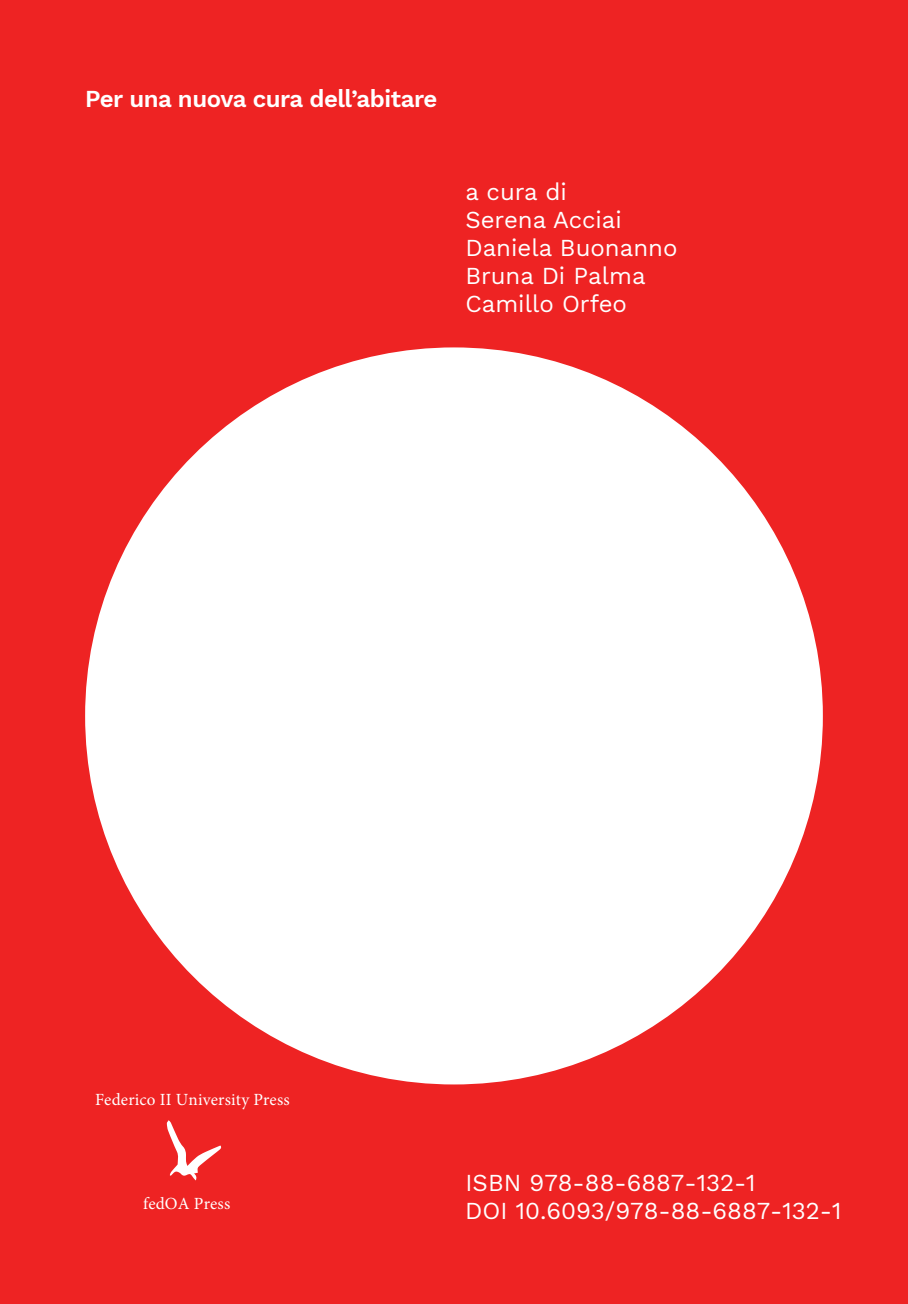
<style>
.page{position:relative;width:908px;height:1304px;background:#fff}
.page>*{position:absolute;margin:0;border:0;box-sizing:border-box;transform-origin:0 0}
.t1{font:24px "Work Sans";color:#fff}
.t2{font:600 24px "Work Sans";letter-spacing:-.02em;color:#fff}
.t3{font:17px "Minion Pro";letter-spacing:.01em;color:#fff}
</style>
<div class="page">
<div style="left:0;top:0;width:907px;height:1304px;background:#ee2323"></div>
<div style="left:85px;top:347px;width:737px;height:737px;background:#fff;border-radius:50%"></div>
<svg style="left:167px;top:1120px;width:55px;height:60px"></svg>
<p class="t2" style="left:85px;top:81px;width:353px">Per una nuova cura dell’abitare</p>
<p class="t1" style="left:465px;top:173px;width:103px">a cura di</p>
<p class="t1" style="left:465px;top:201px;width:158px">Serena Acciai</p>
<p class="t1" style="left:465px;top:229px;width:213px">Daniela Buonanno</p>
<p class="t1" style="left:465px;top:257px;width:182px">Bruna Di Palma</p>
<p class="t1" style="left:465px;top:285px;width:163px">Camillo Orfeo</p>
<p class="t3" style="left:95px;top:1088px;width:196px">Federico II University Press</p>
<p class="t3" style="left:143px;top:1192px;width:89px">fedOA Press</p>
<p class="t1" style="left:465px;top:1165px;width:291px">ISBN 978-88-6887-132-1</p>
<p class="t1" style="left:465px;top:1193px;width:377px">DOI 10.6093/978-88-6887-132-1</p>
</div>
